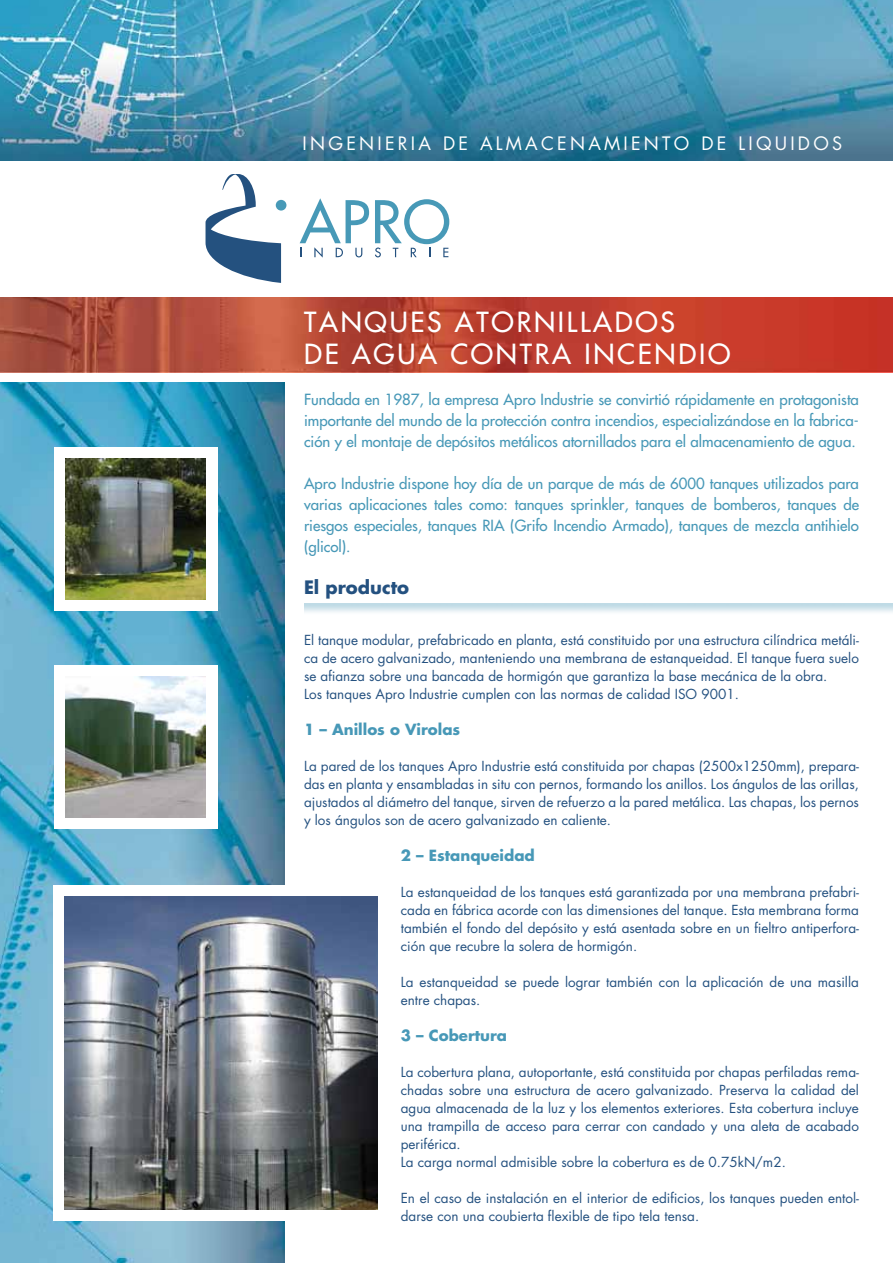
<style>
.page{position:relative;width:893px;height:1263px;background:#fff}
.page>*{position:absolute;margin:0;border:0;box-sizing:border-box;transform-origin:0 0}
.t1{font:27px/32.4px "Futura";letter-spacing:.1em;color:#fff}
.t2{font:18px "Futura";letter-spacing:.18em;color:#fff}
.t3{font:700 18px "Futura";color:#245180}
.t4{font:15px/21px "Futura";color:#4798b7;text-align:justify}
.t5{font:700 15px "Futura";color:#4798b7}
.t6{font:13.5px/18px "Futura";color:#245180}
</style>
<div class="page">
<img style="left:0;top:383px;width:284px;height:880px">
<div style="left:276px;top:200px;width:10px;height:11px;background:#4799b7;border-radius:50%"></div>
<svg style="left:300px;top:198px;width:69px;height:60px"></svg>
<svg style="left:375px;top:199px;width:74px;height:58px"></svg>
<svg style="left:206px;top:174px;width:75px;height:109px"></svg>
<img style="left:0;top:298px;width:893px;height:75px">
<div style="left:54px;top:885px;width:334px;height:335px;background:#fff"></div>
<img style="left:64px;top:896px;width:313px;height:313px">
<div style="left:54px;top:665px;width:163px;height:164px;background:#fff"></div>
<img style="left:65px;top:677px;width:141px;height:141px">
<div style="left:54px;top:447px;width:163px;height:164px;background:#fff"></div>
<img style="left:65px;top:459px;width:141px;height:140px">
<img style="left:0;top:0;width:893px;height:160px">
<h2 class="t2" style="left:303px;top:132px;width:541px">INGENIERIA DE ALMACENAMIENTO DE LIQUIDOS</h2>
<h1 class="t1" style="left:304px;top:306px;width:428px">TANQUES ATORNILLADOS<br>DE AGUA CONTRA INCENDIO</h1>
<p class="t4" style="left:304px;top:389px;width:556px">Fundada en 1987, la empresa Apro Industrie se convirtió rápidamente en protagonista importante del mundo de la protección contra incendios, especializándose en la fabrica&shy;ción y el montaje de depósitos metálicos atornillados para el almacenamiento de agua.</p>
<p class="t4" style="left:304px;top:473px;width:556px">Apro Industrie dispone hoy día de un parque de más de 6000 tanques utilizados para varias aplicaciones tales como: tanques sprinkler, tanques de bomberos, tanques de riesgos especiales, tanques RIA (Grifo Incendio Armado), tanques de mezcla antihielo (glicol).</p>
<h2 class="t3" style="left:304px;top:576px;width:107px">El producto</h2>
<p class="t6" style="left:304px;top:631px;width:556px">El tanque modular, prefabricado en planta, está constituido por una estructura cilíndrica metáli&shy;ca de acero galvanizado, manteniendo una membrana de estanqueidad. El tanque fuera suelo se afianza sobre una bancada de hormigón que garantiza la base mecánica de la obra.<br>Los tanques Apro Industrie cumplen con las normas de calidad ISO 9001.</p>
<p class="t5" style="left:304px;top:719px;width:158px">1 – Anillos o Virolas</p>
<p class="t6" style="left:304px;top:757px;width:556px;text-align:justify">La pared de los tanques Apro Industrie está constituida por chapas (2500x1250mm), prepara&shy;das en planta y ensambladas in situ con pernos, formando los anillos. Los ángulos de las orillas, ajustados al diámetro del tanque, sirven de refuerzo a la pared metálica. Las chapas, los pernos y los ángulos son de acero galvanizado en caliente.</p>
<p class="t5" style="left:401px;top:845px;width:136px">2 – Estanqueidad</p>
<p class="t6" style="left:401px;top:883px;width:460px;text-align:justify">La estanqueidad de los tanques está garantizada por una membrana prefabri&shy;cada en fábrica acorde con las dimensiones del tanque. Esta membrana forma también el fondo del depósito y está asentada sobre en un fieltro antiperfora&shy;ción que recubre la solera de hormigón.</p>
<p class="t6" style="left:401px;top:973px;width:460px">La estanqueidad se puede lograr también con la aplicación de una masilla entre chapas.</p>
<p class="t5" style="left:401px;top:1025px;width:108px">3 – Cobertura</p>
<p class="t6" style="left:401px;top:1063px;width:460px">La cobertura plana, autoportante, está constituida por chapas perfiladas rema&shy;chadas sobre una estructura de acero galvanizado. Preserva la calidad del agua almacenada de la luz y los elementos exteriores. Esta cobertura incluye una trampilla de acceso para cerrar con candado y una aleta de acabado periférica.<br>La carga normal admisible sobre la cobertura es de 0.75kN/m2.</p>
<p class="t6" style="left:401px;top:1189px;width:460px">En el caso de instalación en el interior de edificios, los tanques pueden entol&shy;darse con una coubierta flexible de tipo tela tensa.</p>
</div>
